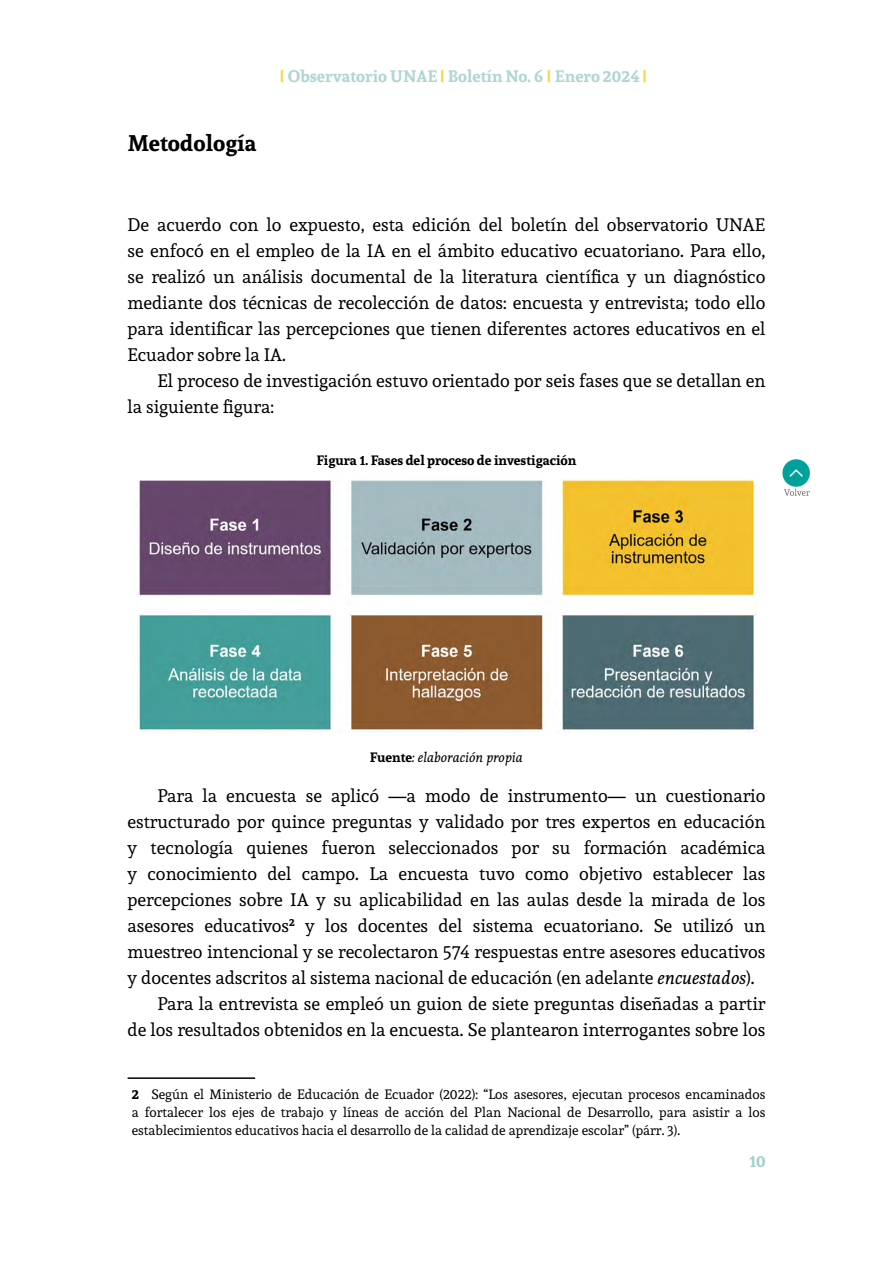
<style>
.page{position:relative;width:893px;height:1263px;background:#fff}
.page>*{position:absolute;margin:0;border:0;box-sizing:border-box;transform-origin:0 0}
.T2{font:700 22.5px "Andada";color:#000}
.Texto-sangria{font:18px/26px "Andada";color:#000}
.Texto-inicio{font:18px/26px "Andada";color:#000;text-align:justify}
.t1{font:700 16.5px "Andada";color:#a6d0cd}
.Pie{font:13.5px/18px "Andada";color:#000;text-align:justify}
.Figura{font:700 13.5px "Andada";color:#000}
.Fuente{font:italic 13.5px "Andada";color:#000}
.s1{font-family:"Helvetica Neue";font-stretch:condensed;color:#f2d129}
.s2{font-weight:700;font-style:normal}
.s3{font-style:italic}
.s4{font-weight:700}
</style>
<div class="page">
<img style="left:138px;top:479px;width:618px;height:253px">
<hr style="left:128px;top:1077px;width:127px;height:2px;background:#000">
<div style="left:782px;top:459px;width:28px;height:28px;background:#00a19a;border-radius:50%"></div>
<svg style="left:790px;top:469px;width:13px;height:8px"></svg>
<svg style="left:784px;top:489px;width:26px;height:7px"></svg>
<p class="T2" style="left:128px;top:128px;width:130px">Metodología</p>
<p class="t1" style="left:280px;top:65px;width:368px"><span class="s1">|</span> Observatorio UNAE <span class="s1">|</span> Boletín No. 6 <span class="s1">|</span> Enero 2024 <span class="s1">|</span></p>
<p class="Texto-inicio" style="left:128px;top:212px;width:639px">De acuerdo con lo expuesto, esta edición del boletín del observatorio UNAE se enfocó en el empleo de la IA en el ámbito educativo ecuatoriano. Para ello, se realizó un análisis documental de la literatura científica y un diagnóstico mediante dos técnicas de recolección de datos: encuesta y entrevista; todo ello para identificar las percepciones que tienen diferentes actores educativos en el Ecuador sobre la IA.</p>
<p class="Texto-sangria" style="left:128px;top:367px;width:639px;text-indent:30px">El proceso de investigación estuvo orientado por seis fases que se detallan en la siguiente figura:</p>
<p class="Figura" style="left:316px;top:451px;width:262px">Figura 1. Fases del proceso de investigación</p>
<p class="Fuente" style="left:370px;top:748px;width:155px"><span class="s2">Fuente</span>: elaboración propia</p>
<p class="Texto-sangria" style="left:128px;top:783px;width:639px;text-align:justify;text-indent:30px">Para la encuesta se aplicó —a modo de instrumento— un cuestionario estructurado por quince preguntas y validado por tres expertos en educación y tecnología quienes fueron seleccionados por su formación académica y conocimiento del campo. La encuesta tuvo como objetivo establecer las percepciones sobre IA y su aplicabilidad en las aulas desde la mirada de los asesores educativos<sup>2</sup> y los docentes del sistema ecuatoriano. Se utilizó un muestreo intencional y se recolectaron 574 respuestas entre asesores educativos y docentes adscritos al sistema nacional de educación (en adelante <span class="s3">encuestados</span>).</p>
<p class="Texto-sangria" style="left:128px;top:990px;width:639px;text-align:right">Para la entrevista se empleó un guion de siete preguntas diseñadas a partir<br>de los resultados obtenidos en la encuesta. Se plantearon interrogantes sobre los</p>
<p class="Pie" style="left:132px;top:1085px;width:635px"><span class="s4">2</span> Según el Ministerio de Educación de Ecuador (2022): “Los asesores, ejecutan procesos encaminados a fortalecer los ejes de trabajo y líneas de acción del Plan Nacional de Desarrollo, para asistir a los establecimientos educativos hacia el desarrollo de la calidad de aprendizaje escolar” (párr. 3).</p>
<p class="t1" style="left:749px;top:1150px;width:18px">10</p>
</div>
